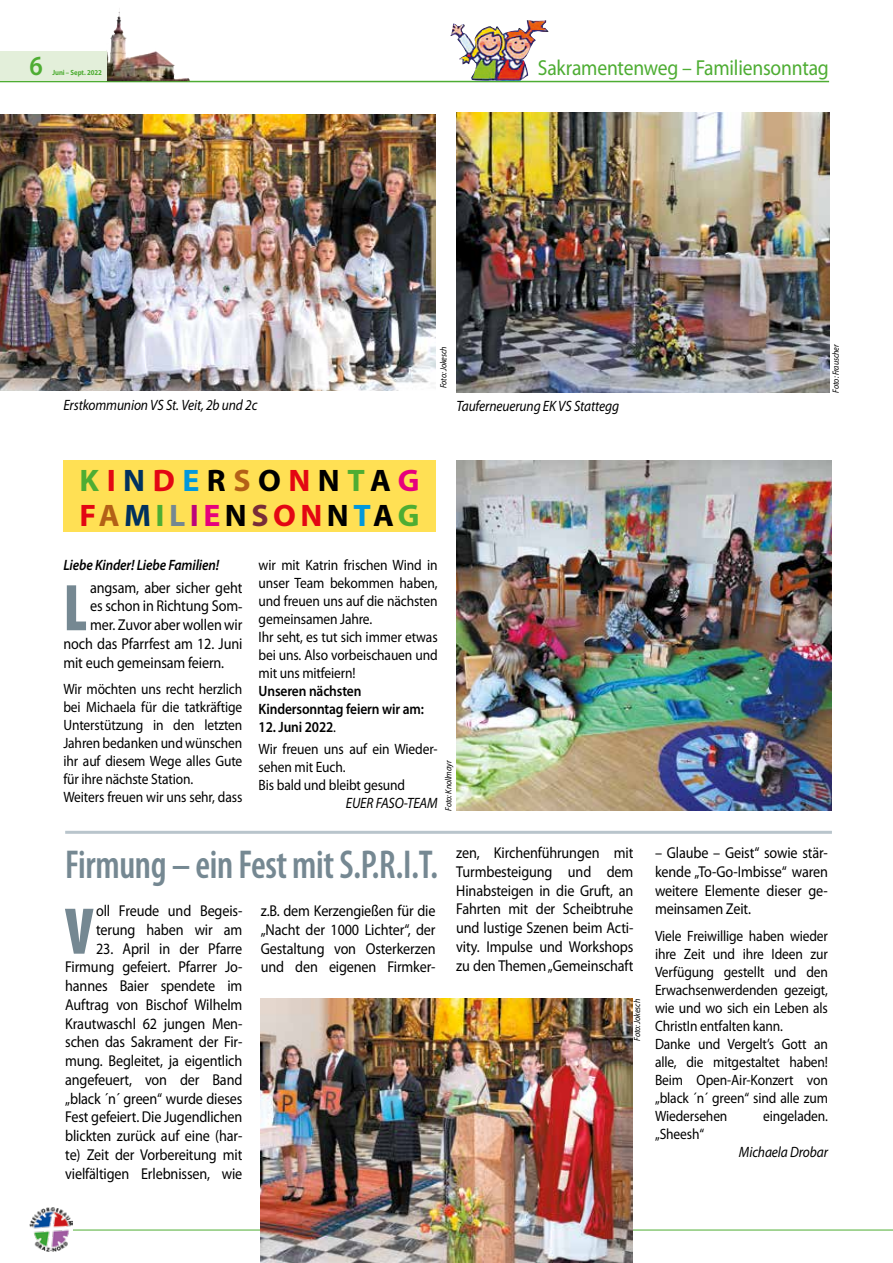
<style>
.page{position:relative;width:893px;height:1263px;background:#fff}
.page>*{position:absolute;margin:0;border:0;box-sizing:border-box;transform-origin:0 0}
.t1{font:900 condensed 66.6px "Myriad Pro";color:#758892;scale:.9 1}
.t2{font:600 condensed 40.5px "Myriad Pro";letter-spacing:-.01em;color:#758892;scale:.92 1}
.t3{font:700 31.2px/35.2px "Myriad Pro";letter-spacing:.14em;color:#000}
.t4{font:600 27.75px "Myriad Pro";color:#4ead33;scale:.9 1}
.t5{font:21.75px "Myriad Pro";letter-spacing:-.01em;color:#4ead33;scale:.9 1}
.t6{font:15.75px/18.8px "Myriad Pro";letter-spacing:-.01em;color:#000;text-align:justify;scale:.9 1}
.t7{font:15px/18px "Myriad Pro";letter-spacing:-.01em;color:#000;scale:.9 1}
.t8{font:italic 15px "Myriad Pro";letter-spacing:-.01em;color:#000;scale:.9 1}
.t9{font:600 15px/18px "Myriad Pro";letter-spacing:-.01em;color:#000;scale:.9 1}
.t10{font:italic 600 15px "Myriad Pro";letter-spacing:-.01em;color:#000;scale:.9 1}
.t11{font:italic 9px "Myriad Pro";letter-spacing:-.01em;color:#000;scale:.9 1}
.t12{font:700 7.5px "Myriad Pro";letter-spacing:-.01em;color:#4ead33;scale:.9 1}
.s1{color:#4ead33}
.s2{color:#e30613}
.s3{color:#00315e}
.s4{color:#0098dc}
.s5{color:#b36017}
.s6{color:#e6007d}
.s7{color:#758892}
.s8{color:#bd037a}
.s9{color:#782c37}
.s10{font-weight:600}
</style>
<div class="page">
<hr style="left:0;top:81px;width:829px;height:1px;background:#4ead33">
<img style="left:29px;top:1207px;width:44px;height:45px">
<hr style="left:73px;top:1230px;width:820px;height:1px;background:#4ead33">
<img style="left:106px;top:11px;width:84px;height:70px">
<div style="left:0;top:51px;width:106px;height:30px;background:#e3efda"></div>
<div style="left:63px;top:461px;width:372px;height:71px;background:#ffe054"></div>
<img style="left:450px;top:20px;width:99px;height:61px">
<img style="left:0;top:115px;width:436px;height:276px">
<img style="left:261px;top:999px;width:371px;height:264px">
<hr style="left:65px;top:831px;width:767px;height:3px;background:#b9c5cc">
<img style="left:456px;top:461px;width:376px;height:350px">
<img style="left:456px;top:113px;width:373px;height:280px">
<h3 class="t4" style="left:29px;top:50px;width:16px">6</h3>
<p class="t12" style="left:52px;top:68px;width:56px">Juni – Sept. 2022</p>
<h3 class="t5" style="left:538px;top:56px;width:325px">Sakramentenweg – Familiensonntag</h3>
<p class="t8" style="left:63px;top:396px;width:217px">Erstkommunion VS St. Veit, 2b und 2c</p>
<h3 class="t3" style="left:80px;top:463px;width:341px"><span class="s1">K</span><span class="s2">I</span><span class="s3">N</span><span class="s2">D</span><span class="s4">E</span>R<span class="s5">S</span>O<span class="s2">N</span>N<span class="s1">T</span>A<span class="s6">G<br></span><span class="s2">F</span><span class="s5">A</span><span class="s3">M</span><span class="s1">I</span><span class="s7">L</span><span class="s8">I</span><span class="s6">E</span>N<span class="s9">S</span><span class="s2">ON</span>N<span class="s4">T</span>A<span class="s1">G</span></h3>
<p class="t11" style="left:439px;top:388px;width:48px;rotate:-90deg">Foto: Jokesch</p>
<p class="t8" style="left:456px;top:397px;width:182px">Tauferneuerung EK VS Stattegg</p>
<p class="t10" style="left:63px;top:556px;width:175px">Liebe Kinder! Liebe Familien!</p>
<h1 class="t1" style="left:63px;top:571px;width:28px">L</h1>
<p class="t6" style="left:90px;top:578px;width:171px">angsam, aber sicher geht</p>
<p class="t6" style="left:90px;top:597px;width:171px">es schon in Richtung Som-</p>
<p class="t6" style="left:90px;top:616px;width:171px">mer. Zuvor aber wollen wir</p>
<p class="t6" style="left:63px;top:635px;width:200px">noch das Pfarrfest am 12. Juni</p>
<p class="t6" style="left:63px;top:653px;width:180px">mit euch gemeinsam feiern.</p>
<p class="t7" style="left:63px;top:680px;width:200px">Wir möchten uns recht herzlich bei Michaela für die tatkräftige<br>Unterstützung in den letzten<br>Jahren bedanken und wünschen ihr auf diesem Wege alles Gute für ihre nächste Station.<br>Weiters freuen wir uns sehr, dass</p>
<p class="t7" style="left:259px;top:556px;width:200px">wir mit Katrin frischen Wind in unser Team bekommen haben, und freuen uns auf die nächsten gemeinsamen Jahre.<br>Ihr seht, es tut sich immer etwas bei uns. Also vorbeischauen und mit uns mitfeiern!</p>
<p class="t9" style="left:259px;top:682px;width:185px">Unseren nächsten<br>Kindersonntag feiern wir am:</p>
<p class="t7" style="left:259px;top:716px;width:200px;line-height:22.2px"><span class="s10">12. Juni 2022</span>.<br>Wir freuen uns auf ein Wieder-</p>
<p class="t7" style="left:259px;top:758px;width:164px">sehen mit Euch.<br>Bis bald und bleibt gesund</p>
<p class="t8" style="left:346px;top:795px;width:104px">EUER FASO-TEAM</p>
<p class="t11" style="left:444px;top:811px;width:57px;rotate:-90deg">Foto: Knollmayr</p>
<p class="t11" style="left:831px;top:393px;width:55px;rotate:-90deg">Foto: Frauscher</p>
<h2 class="t2" style="left:65px;top:842px;width:407px">Firmung – ein Fest mit S.P.R.I.T.</h2>
<p class="t6" style="left:261px;top:902px;width:196px">z.B. dem Kerzengießen für die „Nacht der 1000 Lichter“, der Gestaltung von Osterkerzen und den eigenen Firmker-</p>
<h1 class="t1" style="left:65px;top:894px;width:32px">V</h1>
<p class="t6" style="left:96px;top:902px;width:164px">oll Freude und Begeis&shy;terung haben wir am</p>
<p class="t6" style="left:65px;top:939px;width:198px;text-indent:31px">23. April in der Pfarre Firmung gefeiert. Pfarrer Jo&shy;hannes Baier spendete im Auftrag von Bischof Wilhelm Krautwaschl 62 jungen Men&shy;schen das Sakrament der Fir&shy;mung. Begleitet, ja eigentlich angefeuert, von der Band „black ´n´ green“ wurde dieses Fest gefeiert. Die Jugendlichen blickten zurück auf eine (har&shy;te) Zeit der Vorbereitung mit vielfältigen Erlebnissen, wie</p>
<p class="t6" style="left:456px;top:844px;width:198px">zen, Kirchenführungen mit Turmbesteigung und dem Hinabsteigen in die Gruft, an Fahrten mit der Scheibtruhe und lustige Szenen beim Acti&shy;vity. Impulse und Workshops zu den Themen „Gemeinschaft</p>
<p class="t6" style="left:655px;top:844px;width:194px">– Glaube – Geist“ sowie stär&shy;kende „To-Go-Imbisse“ waren weitere Elemente dieser ge&shy;meinsamen Zeit.</p>
<p class="t7" style="left:655px;top:927px;width:194px">Viele Freiwillige haben wieder ihre Zeit und ihre Ideen zur<br>Verfügung gestellt und den<br>Erwachsenwerdenden gezeigt, wie und wo sich ein Leben als<br>ChristIn entfalten kann.<br>Danke und Vergelt’s Gott an alle, die mitgestaltet haben!<br>Beim Open-Air-Konzert von „black ´n´ green“ sind alle zum<br>Wiedersehen</p>
<p class="t11" style="left:632px;top:1041px;width:48px;rotate:-90deg">Foto: Jokesch</p>
<p class="t7" style="left:763px;top:1107px;width:73px">eingeladen.</p>
<p class="t7" style="left:655px;top:1125px;width:56px">„Sheesh“</p>
<p class="t8" style="left:739px;top:1144px;width:100px">Michaela Drobar</p>
</div>
